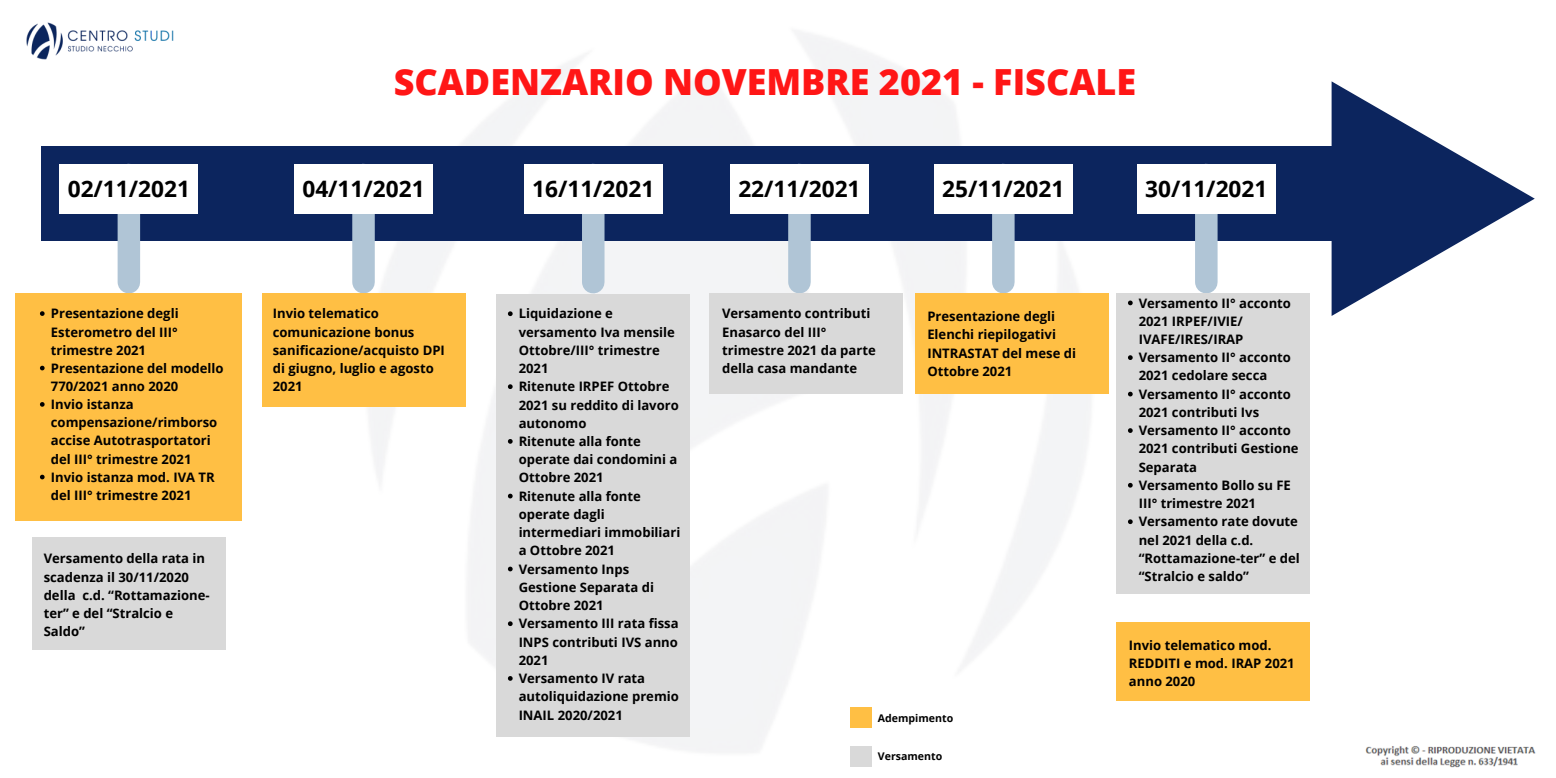
<style>
.page{position:relative;width:1556px;height:778px;background:#fff}
.page>*{position:absolute;margin:0;border:0;box-sizing:border-box;transform-origin:0 0}
.t1{font:800 36px "Open Sans";color:#ff1616}
.t2{font:700 22.65px "Open Sans";color:#000}
.t3{font:700 13.08px/18.2px "Open Sans";color:#000}
.t4{font:700 10.59px "Open Sans";color:#000}
</style>
<div class="page">
<img style="left:26px;top:22px;width:148px;height:38px">
<img style="left:221px;top:33px;width:1018px;height:734px">
<div style="left:41px;top:146px;width:1297px;height:95px;background:#0c255e"></div>
<svg style="left:1331px;top:81px;width:203px;height:235px"></svg>
<div style="left:118px;top:175px;width:22px;height:107px;background:#b0c5d6"></div>
<div style="left:60px;top:164px;width:138px;height:49px;background:#fff"></div>
<div style="left:352px;top:175px;width:23px;height:107px;background:#b0c5d6"></div>
<div style="left:294px;top:164px;width:139px;height:49px;background:#fff"></div>
<div style="left:582px;top:175px;width:22px;height:107px;background:#b0c5d6"></div>
<div style="left:524px;top:164px;width:138px;height:49px;background:#fff"></div>
<div style="left:992px;top:175px;width:22px;height:107px;background:#b0c5d6"></div>
<div style="left:934px;top:164px;width:138px;height:49px;background:#fff"></div>
<div style="left:1194px;top:175px;width:23px;height:107px;background:#b0c5d6"></div>
<div style="left:1136px;top:164px;width:139px;height:49px;background:#fff"></div>
<div style="left:16px;top:293px;width:226px;height:227px;background:#ffbf44"></div>
<div style="left:32px;top:537px;width:194px;height:112px;background:#d9d9d9"></div>
<div style="left:262px;top:293px;width:203px;height:114px;background:#ffbf44"></div>
<div style="left:496px;top:295px;width:194px;height:442px;background:#d9d9d9"></div>
<div style="left:788px;top:175px;width:22px;height:107px;background:#b0c5d6"></div>
<div style="left:730px;top:164px;width:138px;height:49px;background:#fff"></div>
<div style="left:709px;top:293px;width:194px;height:101px;background:#d9d9d9"></div>
<div style="left:914px;top:293px;width:194px;height:101px;background:#ffbf44"></div>
<div style="left:1116px;top:293px;width:193px;height:300px;background:#d9d9d9"></div>
<div style="left:1116px;top:622px;width:193px;height:78px;background:#ffbf44"></div>
<img style="left:1365px;top:746px;width:171px;height:22px">
<div style="left:850px;top:707px;width:21px;height:21px;background:#ffbf44"></div>
<div style="left:850px;top:745px;width:21px;height:21px;background:#d9d9d9"></div>
<svg style="left:40px;top:311px;width:5px;height:5px"></svg>
<svg style="left:40px;top:366px;width:5px;height:4px"></svg>
<svg style="left:40px;top:402px;width:5px;height:5px"></svg>
<svg style="left:40px;top:474px;width:5px;height:5px"></svg>
<svg style="left:508px;top:311px;width:4px;height:5px"></svg>
<svg style="left:508px;top:384px;width:4px;height:5px"></svg>
<svg style="left:508px;top:439px;width:4px;height:5px"></svg>
<svg style="left:508px;top:493px;width:4px;height:5px"></svg>
<svg style="left:508px;top:566px;width:4px;height:5px"></svg>
<svg style="left:508px;top:621px;width:4px;height:5px"></svg>
<svg style="left:508px;top:676px;width:4px;height:4px"></svg>
<svg style="left:1128px;top:300px;width:4px;height:5px"></svg>
<svg style="left:1128px;top:355px;width:4px;height:5px"></svg>
<svg style="left:1128px;top:392px;width:4px;height:4px"></svg>
<svg style="left:1128px;top:428px;width:4px;height:5px"></svg>
<svg style="left:1128px;top:483px;width:4px;height:4px"></svg>
<svg style="left:1128px;top:519px;width:4px;height:5px"></svg>
<p class="t1" style="left:394px;top:57px;width:744px">SCADENZARIO NOVEMBRE 2021 - FISCALE</p>
<p class="t2" style="left:68px;top:173px;width:124px">02/11/2021</p>
<p class="t2" style="left:302px;top:173px;width:124px">04/11/2021</p>
<p class="t2" style="left:532px;top:173px;width:124px">16/11/2021</p>
<p class="t2" style="left:738px;top:173px;width:124px">22/11/2021</p>
<p class="t2" style="left:942px;top:173px;width:124px">25/11/2021</p>
<p class="t2" style="left:1145px;top:173px;width:124px">30/11/2021</p>
<p class="t3" style="left:51px;top:304px;width:129px;line-height:18.1px;text-align:justify">Presentazione degli Esterometro del III° trimestre 2021</p>
<p class="t3" style="left:51px;top:358px;width:174px;line-height:18.1px">Presentazione del modello<br>770/2021 anno 2020</p>
<p class="t3" style="left:51px;top:395px;width:168px;line-height:18.1px">Invio istanza compensazione/rimborso accise Autotrasportatori del III° trimestre 2021</p>
<p class="t3" style="left:51px;top:467px;width:165px;line-height:18.1px">Invio istanza mod. IVA TR del III° trimestre 2021</p>
<p class="t3" style="left:44px;top:549px;width:167px;line-height:18.1px">Versamento della rata in scadenza il 30/11/2020 della c.d. “Rottamazione&shy;ter” e del “Stralcio e<br>Saldo”</p>
<p class="t3" style="left:273px;top:304px;width:174px;line-height:18.1px">Invio telematico comunicazione bonus sanificazione/acquisto DPI di giugno, luglio e agosto<br>2021</p>
<p class="t3" style="left:518px;top:304px;width:158px">Liquidazione e versamento Iva mensile<br>Ottobre/III° trimestre<br>2021</p>
<p class="t3" style="left:518px;top:377px;width:162px">Ritenute IRPEF Ottobre<br>2021 su reddito di lavoro autonomo</p>
<p class="t3" style="left:518px;top:432px;width:160px">Ritenute alla fonte operate dai condomini a<br>Ottobre 2021</p>
<p class="t3" style="left:518px;top:486px;width:163px">Ritenute alla fonte operate dagli intermediari immobiliari a Ottobre 2021</p>
<p class="t3" style="left:518px;top:559px;width:137px">Versamento Inps<br>Gestione Separata di<br>Ottobre 2021</p>
<p class="t3" style="left:518px;top:614px;width:161px;text-align:justify">Versamento III rata fissa INPS contributi IVS anno 2021</p>
<p class="t3" style="left:518px;top:668px;width:162px">Versamento IV rata autoliquidazione premio<br>INAIL 2020/2021</p>
<p class="t3" style="left:722px;top:304px;width:155px">Versamento contributi<br>Enasarco del III° trimestre 2021 da parte della casa mandante</p>
<p class="t3" style="left:927px;top:307px;width:150px">Presentazione degli<br>Elenchi riepilogativi<br>INTRASTAT del mese di<br>Ottobre 2021</p>
<p class="t4" style="left:877px;top:710px;width:77px">Adempimento</p>
<p class="t4" style="left:877px;top:748px;width:66px">Versamento</p>
<p class="t3" style="left:1138px;top:293px;width:154px">Versamento II° acconto<br>2021 IRPEF/IVIE/<br>IVAFE/IRES/IRAP</p>
<p class="t3" style="left:1138px;top:348px;width:154px">Versamento II° acconto<br>2021 cedolare secca</p>
<p class="t3" style="left:1138px;top:384px;width:154px">Versamento II° acconto<br>2021 contributi Ivs</p>
<p class="t3" style="left:1138px;top:421px;width:161px">Versamento II° acconto<br>2021 contributi Gestione<br>Separata</p>
<p class="t3" style="left:1138px;top:475px;width:154px">Versamento Bollo su FE<br>III° trimestre 2021</p>
<p class="t3" style="left:1138px;top:512px;width:163px">Versamento rate dovute nel 2021 della c.d. “Rottamazione-ter” e del “Stralcio e saldo”</p>
<p class="t3" style="left:1128px;top:635px;width:167px">Invio telematico mod.<br>REDDITI e mod. IRAP 2021 anno 2020</p>
</div>
